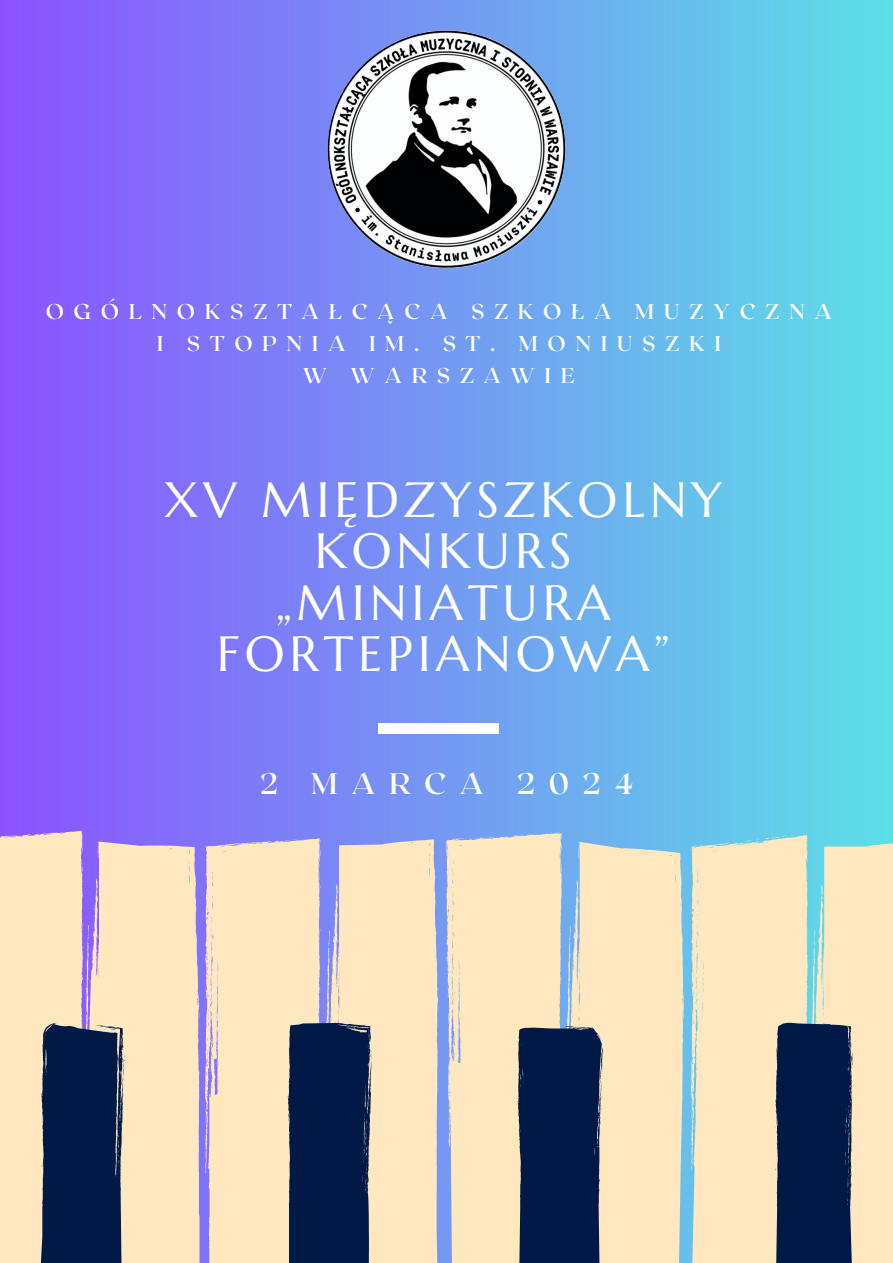
<style>
.page{position:relative;width:893px;height:1263px;background:#fff}
.page>*{position:absolute;margin:0;border:0;box-sizing:border-box;transform-origin:0 0}
.t1{font:49.5px/51.2px "Marcellus";letter-spacing:.1em;color:#fff;text-align:center}
.t2{font:600 29.78px "Roxborough CF";letter-spacing:.45em;color:#fff}
.t3{font:600 21.38px "Roxborough CF";letter-spacing:.45em;color:#fff}
</style>
<div class="page">
<div style="left:0;top:0;width:893px;height:1263px;background:linear-gradient(to right,#8c52ff,#5ce0e6)"></div>
<svg style="left:0;top:831px;width:199px;height:432px;background:#f6dec4"></svg>
<svg style="left:205px;top:838px;width:234px;height:425px;background:#f4dfc4"></svg>
<svg style="left:446px;top:832px;width:238px;height:431px;background:#f1e2c4"></svg>
<svg style="left:691px;top:833px;width:202px;height:430px;background:#f2e5c3"></svg>
<svg style="left:37px;top:1023px;width:88px;height:240px;background:#233457"></svg>
<svg style="left:287px;top:1023px;width:85px;height:240px;background:#12274f"></svg>
<svg style="left:517px;top:1026px;width:86px;height:237px;background:#152950"></svg>
<svg style="left:775px;top:1022px;width:79px;height:241px;background:#13284f"></svg>
<div style="left:378px;top:724px;width:121px;height:10px;background:#fff"></div>
<img style="left:328px;top:30px;width:237px;height:238px;border-radius:50%">
<p class="t3" style="left:46px;top:298px;width:788px">OGÓLNOKSZTAŁCĄCA SZKOŁA MUZYCZNA</p>
<p class="t3" style="left:157px;top:330px;width:566px">I STOPNIA IM. ST. MONIUSZKI</p>
<p class="t3" style="left:303px;top:362px;width:273px">W WARSZAWIE</p>
<p class="t1" style="left:164px;top:474px;width:559px">XV MIĘDZYSZKOLNY<br>KONKURS „MINIATURA<br>FORTEPIANOWA”</p>
<h1 class="t2" style="left:260px;top:764px;width:375px">2 MARCA 2024</h1>
</div>
